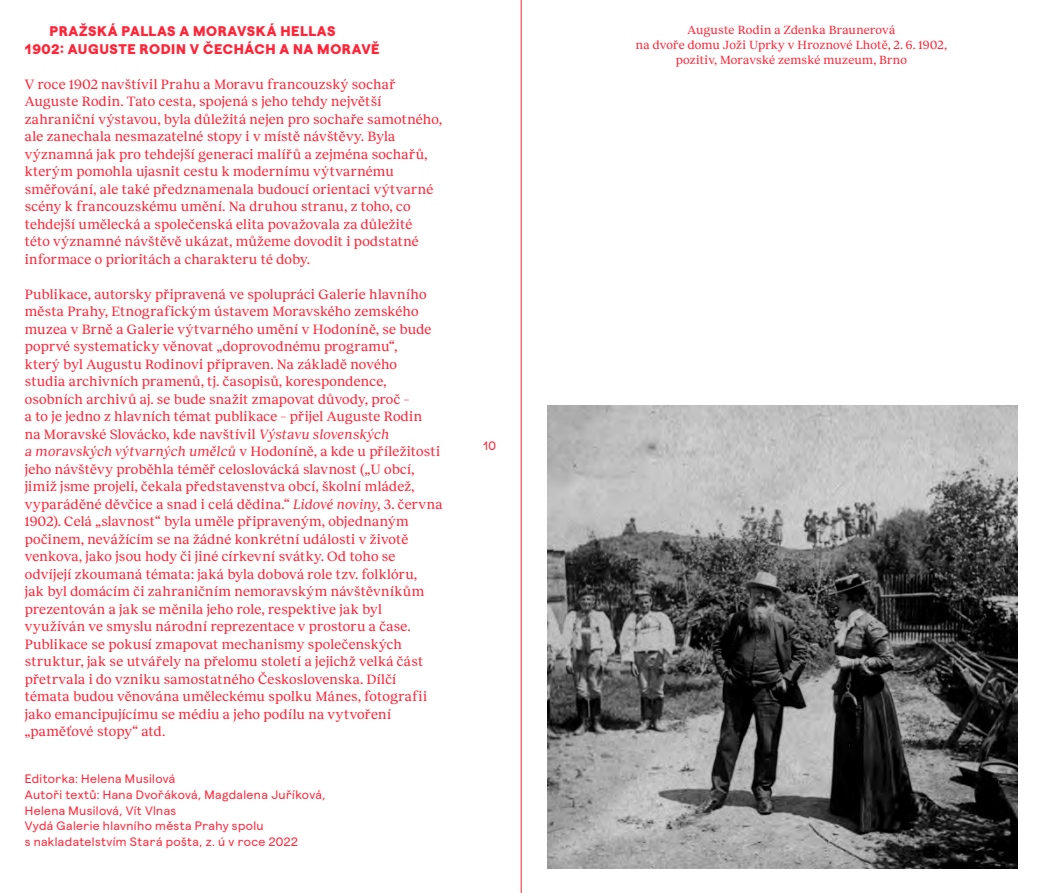
<style>
.page{position:relative;width:1042px;height:893px;background:#fff}
.page>*{position:absolute;margin:0;border:0;box-sizing:border-box;transform-origin:0 0}
.t1{font:14px/17.5px "Recklegg";letter-spacing:.015em;color:#ff2437}
.t2{font:800 14px/17.5px "Magger";letter-spacing:.04em;color:#ff2437}
.t3{font:12.25px/15.8px "Magger";letter-spacing:.03em;color:#ff2437}
.t4{font:12.25px/14.7px "Recklegg";letter-spacing:.015em;color:#ff2437;text-align:center}
.s1{font-style:italic}
</style>
<div class="page">
<img style="left:547px;top:405px;width:470px;height:463px">
<hr style="left:521px;top:0;width:1px;height:893px;background:#ff2437">
<p class="t2" style="left:25px;top:20px;width:356px;text-indent:25px">PRAŽSKÁ PALLAS A MORAVSKÁ HELLAS<br>1902: AUGUSTE RODIN V ČECHÁCH A NA MORAVĚ</p>
<p class="t1" style="left:25px;top:74px;width:419px">V roce 1902 navštívil Prahu a Moravu francouzský sochař Auguste Rodin. Tato cesta, spojená s jeho tehdy největší zahraniční výstavou, byla důležitá nejen pro sochaře samotného, ale zanechala nesmazatelné stopy i v místě návštěvy. Byla významná jak pro tehdejší generaci malířů a zejména sochařů, kterým pomohla ujasnit cestu k modernímu výtvarnému směřování, ale také předznamenala budoucí orientaci výtvarné scény k francouzskému umění. Na druhou stranu, z toho, co tehdejší umělecká a společenská elita považovala za důležité<br>této významné návštěvě ukázat, můžeme dovodit i podstatné informace o prioritách a charakteru té doby.</p>
<p class="t1" style="left:25px;top:284px;width:419px">Publikace, autorsky připravená ve spolupráci Galerie hlavního města Prahy, Etnografickým ústavem Moravského zemského muzea v Brně a Galerie výtvarného umění v Hodoníně, se bude poprvé systematicky věnovat „doprovodnému programu“,<br>který byl Augustu Rodinovi připraven. Na základě nového<br>studia archivních pramenů, tj. časopisů, korespondence, osobních archivů aj. se bude snažit zmapovat důvody, proč –<br>a to je jedno z hlavních témat publikace – přijel Auguste Rodin<br>na Moravské Slovácko, kde navštívil <span class="s1">Výstavu slovenských<br>a moravských výtvarných umělců</span> v Hodoníně, a kde u příležitosti jeho návštěvy proběhla téměř celoslovácká slavnost („U obcí, jimiž jsme projeli, čekala představenstva obcí, školní mládež, vyparáděné děvčice a snad i celá dědina.“ <span class="s1">Lidové noviny</span>, 3. června 1902). Celá „slavnost“ byla uměle připraveným, objednaným počinem, nevážícím se na žádné konkrétní události v životě venkova, jako jsou hody či jiné církevní svátky. Od toho se odvíjejí zkoumaná témata: jaká byla dobová role tzv. folklóru,<br>jak byl domácím či zahraničním nemoravským návštěvníkům prezentován a jak se měnila jeho role, respektive jak byl využíván ve smyslu národní reprezentace v prostoru a čase.<br>Publikace se pokusí zmapovat mechanismy společenských struktur, jak se utvářely na přelomu století a jejichž velká část přetrvala i do vzniku samostatného Československa. Dílčí témata budou věnována uměleckému spolku Mánes, fotografii jako emancipujícímu se médiu a jeho podílu na vytvoření „paměťové stopy“ atd.</p>
<p class="t3" style="left:25px;top:770px;width:302px">Editorka: Helena Musilová<br>Autoři textů: Hana Dvořáková, Magdalena Juříková, Helena Musilová, Vít Vlnas<br>Vydá Galerie hlavního města Prahy spolu<br>s nakladatelstvím Stará pošta, z. ú v roce 2022</p>
<p class="t3" style="left:483px;top:437px;width:15px">10</p>
<p class="t4" style="left:636px;top:22px;width:313px">Auguste Rodin a Zdenka Braunerová<br>na dvoře domu Joži Uprky v Hroznové Lhotě, 2. 6. 1902, pozitiv, Moravské zemské muzeum, Brno</p>
</div>
